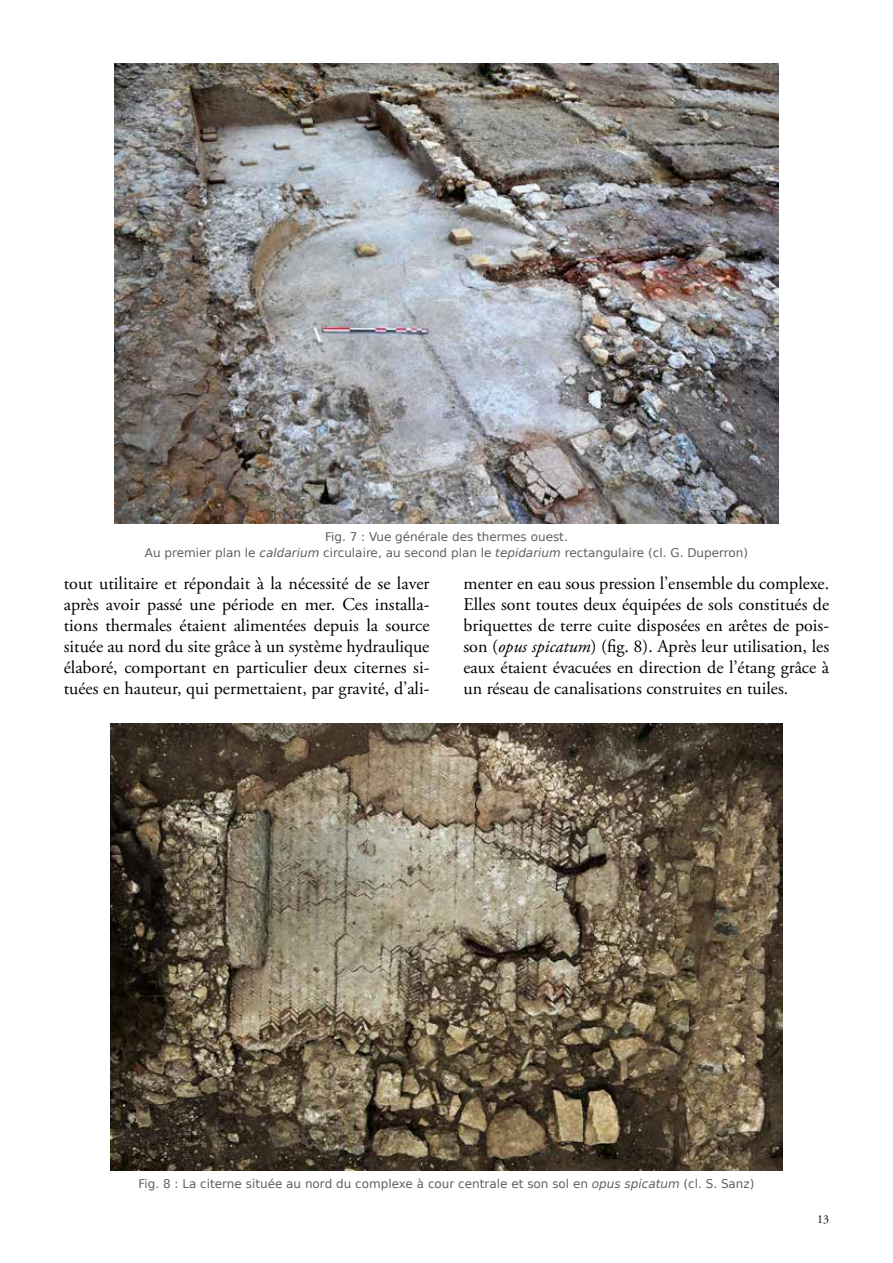
<style>
.page{position:relative;width:893px;height:1263px;background:#fff}
.page>*{position:absolute;margin:0;border:0;box-sizing:border-box;transform-origin:0 0}
.t1{font:18px/21px "Adobe Garamond Pro";color:#000;text-align:justify}
.t2{font:12px/16.5px "DejaVu Sans";color:#5f6062;text-align:center}
.t3{font:12px "Adobe Garamond Pro";color:#000}
.s1{font-style:italic}
</style>
<div class="page">
<img style="left:114px;top:64px;width:664px;height:459px">
<img style="left:110px;top:724px;width:673px;height:447px">
<p class="t2" style="left:145px;top:528px;width:605px">Fig. 7 : Vue générale des thermes ouest.<br>Au premier plan le <span class="s1">caldarium</span> circulaire, au second plan le <span class="s1">tepidarium</span> rectangulaire (cl. G. Duperron)</p>
<p class="t1" style="left:64px;top:573px;width:367px">tout utilitaire et répondait à la nécessité de se laver après avoir passé une période en mer. Ces installa&shy;tions thermales étaient alimentées depuis la source située au nord du site grâce à un système hydraulique élaboré, comportant en particulier deux citernes si&shy;tuées en hauteur, qui permettaient, par gravité, d’ali-</p>
<p class="t1" style="left:463px;top:573px;width:367px">menter en eau sous pression l’ensemble du complexe.<br>Elles sont toutes deux équipées de sols constitués de briquettes de terre cuite disposées en arêtes de pois&shy;son (<span class="s1">opus spicatum</span>) (fig. 8). Après leur utilisation, les eaux étaient évacuées en direction de l’étang grâce à un réseau de canalisations construites en tuiles.</p>
<p class="t2" style="left:138px;top:1175px;width:618px">Fig. 8 : La citerne située au nord du complexe à cour centrale et son sol en <span class="s1">opus spicatum</span> (cl. S. Sanz)</p>
<p class="t3" style="left:817px;top:1212px;width:13px">13</p>
</div>
